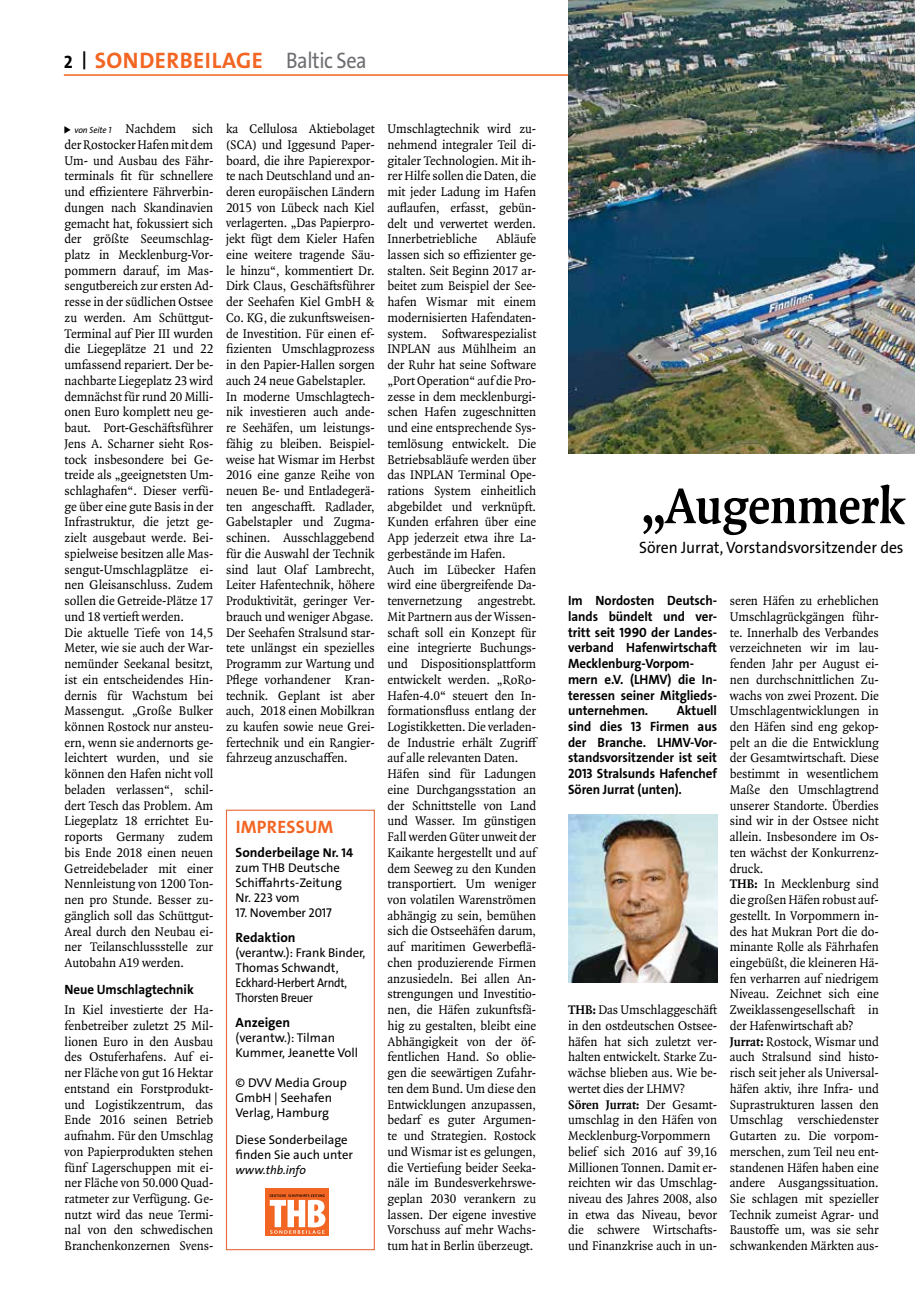
<style>
.page{position:relative;width:915px;height:1297px;background:#fff}
.page>*{position:absolute;margin:0;border:0;box-sizing:border-box;transform-origin:0 0}
.t1{font:700 54px "Quadraat OT";letter-spacing:-.005em;color:#000;scale:.93 1}
.t2{font:700 22.5px "The Sans Os F";letter-spacing:.02em;color:#f26522}
.t3{font:700 18px "The Sans Os F";letter-spacing:.015em;color:#f26522}
.t4{font:16.5px "The Sans Os F";letter-spacing:-.005em;color:#000;scale:.95 1}
.t5{font:13.5px/15.8px "Quadraat OT";letter-spacing:-.005em;color:#000;scale:.96 1}
.t6{font:700 13.5px/15.8px "The Sans Os F";letter-spacing:-.005em;color:#000;scale:.96 1}
.t7{font:700 13.5px "The Sans Os F";letter-spacing:-.005em;color:#000}
.t8{font:12.75px/15px "The Sans Os F";color:#000}
.t9{font:12.75px/15px "The Sans Os F";letter-spacing:-.02em;color:#000}
.t10{font:italic 12px "The Sans Os F";color:#000}
.t11{font:italic 9px "The Sans Os F";letter-spacing:-.005em;color:#000;scale:.95 1}
.s1{font-size:18px;color:#000}
.s2{font-weight:400;color:#6d6e71}
.s3{font-size:12.75px}
.s4{font-weight:700}
</style>
<div class="page">
<hr style="left:64px;top:74px;width:795px;height:2px;background:#f26522">
<img style="left:568px;top:0;width:346px;height:453px">
<img style="left:568px;top:815px;width:148px;height:168px">
<div style="left:226px;top:810px;width:149px;height:440px;border:1px solid #e76c3d"></div>
<div style="left:265px;top:1188px;width:64px;height:47px;background:#f26522"></div>
<svg style="left:269px;top:1194px;width:56px;height:40px"></svg>
<h2 class="t2" style="left:64px;top:46px;width:304px"><span class="s1">2 |</span> SONDERBEILAGE <span class="s2">Baltic Sea</span></h2>
<p class="t5" style="left:65px;top:121px;width:156px;text-indent:61px">Nachdem sich der Rostocker Hafen mit dem<br>Um- und Ausbau des Fähr&shy;terminals fit für schnellere und effizientere Fährverbin&shy;dungen nach Skandinavien gemacht hat, fokussiert sich der größte Seeumschlag&shy;platz in Mecklenburg-Vor&shy;pommern darauf, im Mas&shy;sengutbereich zur ersten Ad&shy;resse in der südlichen Ostsee zu werden. Am Schüttgut-<br>Terminal auf Pier III wurden die Liegeplätze 21 und 22 umfassend repariert. Der be&shy;nachbarte Liegeplatz 23 wird demnächst für rund 20 Milli&shy;onen Euro komplett neu ge&shy;baut. Port-Geschäftsführer<br>Jens A. Scharner sieht Ros&shy;tock insbesondere bei Ge&shy;treide als „geeignetsten Um&shy;schlaghafen“. Dieser verfü&shy;ge über eine gute Basis in der<br>Infrastruktur, die jetzt ge&shy;zielt ausgebaut werde. Bei&shy;spielweise besitzen alle Mas&shy;sengut-Umschlagplätze ei&shy;nen Gleisanschluss. Zudem sollen die Getreide-Plätze 17 und 18 vertieft werden.<br>Die aktuelle Tiefe von 14,5<br>Meter, wie sie auch der War&shy;nemünder Seekanal besitzt, ist ein entscheidendes Hin&shy;dernis für Wachstum bei<br>Massengut. „Große Bulker können Rostock nur ansteu&shy;ern, wenn sie andernorts ge&shy;leichtert wurden, und sie können den Hafen nicht voll beladen verlassen“, schil&shy;dert Tesch das Problem. Am<br>Liegeplatz 18 errichtet Eu&shy;roports Germany zudem bis Ende 2018 einen neuen<br>Getreidebelader mit einer<br>Nennleistung von 1200 Ton&shy;nen pro Stunde. Besser zu&shy;gänglich soll das Schüttgut-<br>Areal durch den Neubau ei&shy;ner Teilanschlussstelle zur<br>Autobahn A19 werden.</p>
<p class="t6" style="left:65px;top:982px;width:136px">Neue Umschlagtechnik</p>
<p class="t5" style="left:65px;top:1002px;width:156px;text-align:justify">In Kiel investierte der Ha&shy;fenbetreiber zuletzt 25 Mil&shy;lionen Euro in den Ausbau des Ostuferhafens. Auf ei&shy;ner Fläche von gut 16 Hektar entstand ein Forstprodukt&shy;und Logistikzentrum, das Ende 2016 seinen Betrieb aufnahm. Für den Umschlag von Papierprodukten stehen fünf Lagerschuppen mit ei&shy;ner Fläche von 50.000 Quad&shy;ratmeter zur Verfügung. Ge&shy;nutzt wird das neue Termi&shy;nal von den schwedischen Branchenkonzernen Svens-</p>
<p class="t11" style="left:74px;top:124px;width:40px">von Seite 1</p>
<p class="t5" style="left:226px;top:121px;width:156px">ka Cellulosa Aktiebolaget (SCA) und Iggesund Paper&shy;board, die ihre Papierexpor&shy;te nach Deutschland und an&shy;deren europäischen Ländern<br>2015 von Lübeck nach Kiel verlagerten. „Das Papierpro&shy;jekt fügt dem Kieler Hafen eine weitere tragende Säu&shy;le hinzu“, kommentiert Dr.<br>Dirk Claus, Geschäftsführer der Seehafen Kiel GmbH &amp;<br>Co. KG, die zukunftsweisen&shy;de Investition. Für einen ef&shy;fizienten Umschlagprozess in den Papier-Hallen sorgen auch 24 neue Gabelstapler.<br>In moderne Umschlagtech&shy;nik investieren auch ande&shy;re Seehäfen, um leistungs&shy;fähig zu bleiben. Beispiel&shy;weise hat Wismar im Herbst<br>2016 eine ganze Reihe von neuen Be- und Entladegerä&shy;ten angeschafft. Radlader,<br>Gabelstapler und Zugma&shy;schinen. Ausschlaggebend für die Auswahl der Technik sind laut Olaf Lambrecht,<br>Leiter Hafentechnik, höhere<br>Produktivität, geringer Ver&shy;brauch und weniger Abgase.<br>Der Seehafen Stralsund star&shy;tete unlängst ein spezielles<br>Programm zur Wartung und<br>Pflege vorhandener Kran&shy;technik. Geplant ist aber auch, 2018 einen Mobilkran zu kaufen sowie neue Grei&shy;fertechnik und ein Rangier&shy;fahrzeug anzuschaffen.</p>
<p class="t5" style="left:387px;top:121px;width:156px;text-align:justify">Umschlagtechnik wird zu&shy;nehmend integraler Teil di&shy;gitaler Technologien. Mit ih&shy;rer Hilfe sollen die Daten, die mit jeder Ladung im Hafen auflaufen, erfasst, gebün&shy;delt und verwertet werden.<br>Innerbetriebliche</p>
<p class="t5" style="left:387px;top:231px;width:158px;text-indent:108px">Abläufe lassen sich so effizienter ge&shy;stalten. Seit Beginn 2017 ar&shy;beitet zum Beispiel der See&shy;hafen Wismar mit einem modernisierten Hafendaten&shy;system. Softwarespezialist<br>INPLAN aus Mühlheim an der Ruhr hat seine Software „Port Operation“ auf die Pro&shy;zesse in dem mecklenburgi&shy;schen Hafen zugeschnitten und eine entsprechende Sys&shy;temlösung entwickelt. Die<br>Betriebsabläufe werden über das INPLAN Terminal Ope&shy;rations System einheitlich abgebildet und verknüpft.<br>Kunden erfahren über eine<br>App jederzeit etwa ihre La&shy;gerbestände im Hafen.<br>Auch im Lübecker Hafen wird eine übergreifende Da&shy;tenvernetzung angestrebt.<br>Mit Partnern aus der Wissen&shy;schaft soll ein Konzept für eine integrierte Buchungs&shy;und Dispositionsplattform entwickelt werden. „RoRo-<br>Hafen-4.0“ steuert den In&shy;formationsfluss entlang der<br>Logistikketten. Die verladen&shy;de Industrie erhält Zugriff auf alle relevanten Daten.<br>Häfen sind für Ladungen eine Durchgangsstation an der Schnittstelle von Land und Wasser. Im günstigen<br>Fall werden Güter unweit der<br>Kaikante hergestellt und auf dem Seeweg zu den Kunden transportiert. Um weniger von volatilen Warenströmen abhängig zu sein, bemühen sich die Ostseehäfen darum, auf maritimen Gewerbeflä&shy;chen produzierende Firmen anzusiedeln. Bei allen An&shy;strengungen und Investitio&shy;nen, die Häfen zukunftsfä&shy;hig zu gestalten, bleibt eine<br>Abhängigkeit von der öf&shy;fentlichen Hand. So oblie&shy;gen die seewärtigen Zufahr&shy;ten dem Bund. Um diese den<br>Entwicklungen anzupassen, bedarf es guter Argumen&shy;te und Strategien. Rostock und Wismar ist es gelungen, die Vertiefung beider Seeka&shy;näle im Bundesverkehrswe&shy;geplan 2030 verankern zu lassen. Der eigene investive<br>Vorschuss auf mehr Wachs&shy;tum hat in Berlin überzeugt.</p>
<h3 class="t3" style="left:236px;top:815px;width:99px">IMPRESSUM</h3>
<p class="t7" style="left:235px;top:844px;width:119px">Sonderbeilage <span class="s3">Nr. 14</span></p>
<p class="t8" style="left:235px;top:861px;width:108px">zum THB Deutsche<br>Schiffahrts-Zeitung<br>Nr. 223 vom</p>
<p class="t8" style="left:235px;top:906px;width:98px">17. November 2017</p>
<p class="t7" style="left:235px;top:929px;width:61px">Redaktion</p>
<p class="t9" style="left:235px;top:945px;width:131px">(verantw.): Frank Binder,<br>Thomas Schwandt,<br>Eckhard-Herbert Arndt,<br>Thorsten Breuer</p>
<p class="t7" style="left:235px;top:1013px;width:56px">Anzeigen</p>
<p class="t8" style="left:235px;top:1030px;width:124px">(verantw.): Tilman<br>Kummer, Jeanette Voll</p>
<p class="t8" style="left:235px;top:1075px;width:113px">© DVV Media Group<br>GmbH | Seehafen<br>Verlag, Hamburg</p>
<p class="t8" style="left:235px;top:1133px;width:119px">Diese Sonderbeilage finden Sie auch unter</p>
<p class="t10" style="left:235px;top:1163px;width:72px">www.thb.info</p>
<h1 class="t1" style="left:641px;top:475px;width:286px">„Augenmerk</h1>
<p class="t4" style="left:639px;top:536px;width:280px">Sören Jurrat, Vorstandsvorsitzender des</p>
<p class="t6" style="left:568px;top:593px;width:157px">Im Nordosten Deutsch&shy;lands bündelt und ver&shy;tritt seit 1990 der Landes&shy;verband Hafenwirtschaft<br>Mecklenburg-Vorpom&shy;mern e.V. (LHMV) die In&shy;teressen seiner Mitglieds&shy;unternehmen.</p>
<p class="t6" style="left:568px;top:703px;width:157px;text-align:justify;text-indent:109px">Aktuell sind dies 13 Firmen aus der Branche. LHMV-Vor&shy;standsvorsitzender ist seit 2013 Stralsunds Hafenchef Sören Jurrat (unten).</p>
<p class="t5" style="left:568px;top:1002px;width:157px"><span class="s4">THB:</span> Das Umschlaggeschäft in den ostdeutschen Ostsee&shy;häfen hat sich zuletzt ver&shy;halten entwickelt. Starke Zu&shy;wächse blieben aus. Wie be&shy;wertet dies der LHMV?<br><span class="s4">Sören Jurrat:</span> Der Gesamt&shy;umschlag in den Häfen von<br>Mecklenburg-Vorpommern belief sich 2016 auf 39,16<br>Millionen Tonnen. Damit er&shy;reichten wir das Umschlag&shy;niveau des Jahres 2008, also in etwa das Niveau, bevor die schwere Wirtschafts&shy;und Finanzkrise auch in un-</p>
<p class="t5" style="left:729px;top:593px;width:157px">seren Häfen zu erheblichen<br>Umschlagrückgängen führ&shy;te. Innerhalb des Verbandes verzeichneten wir im lau&shy;fenden Jahr per August ei&shy;nen durchschnittlichen Zu&shy;wachs von zwei Prozent. Die<br>Umschlagentwicklungen in den Häfen sind eng gekop&shy;pelt an die die Entwicklung der Gesamtwirtschaft. Diese bestimmt in wesentlichem<br>Maße den Umschlagtrend unserer Standorte. Überdies sind wir in der Ostsee nicht allein. Insbesondere im Os&shy;ten wächst der Konkurrenz&shy;druck.<br><span class="s4">THB:</span> In Mecklenburg sind die großen Häfen robust auf&shy;gestellt. In Vorpommern in&shy;des hat Mukran Port die do&shy;minante Rolle als Fährhafen eingebüßt, die kleineren Hä&shy;fen verharren auf niedrigem<br>Niveau. Zeichnet sich eine<br>Zweiklassengesellschaft in der Hafenwirtschaft ab?<br><span class="s4">Jurrat:</span> Rostock, Wismar und auch Stralsund sind histo&shy;risch seit jeher als Universal&shy;häfen aktiv, ihre Infra- und<br>Suprastrukturen lassen den<br>Umschlag verschiedenster<br>Gutarten zu. Die vorpom&shy;merschen, zum Teil neu ent&shy;standenen Häfen haben eine andere Ausgangssituation.<br>Sie schlagen mit spezieller<br>Technik zumeist Agrar- und<br>Baustoffe um, was sie sehr schwankenden Märkten aus-</p>
</div>
